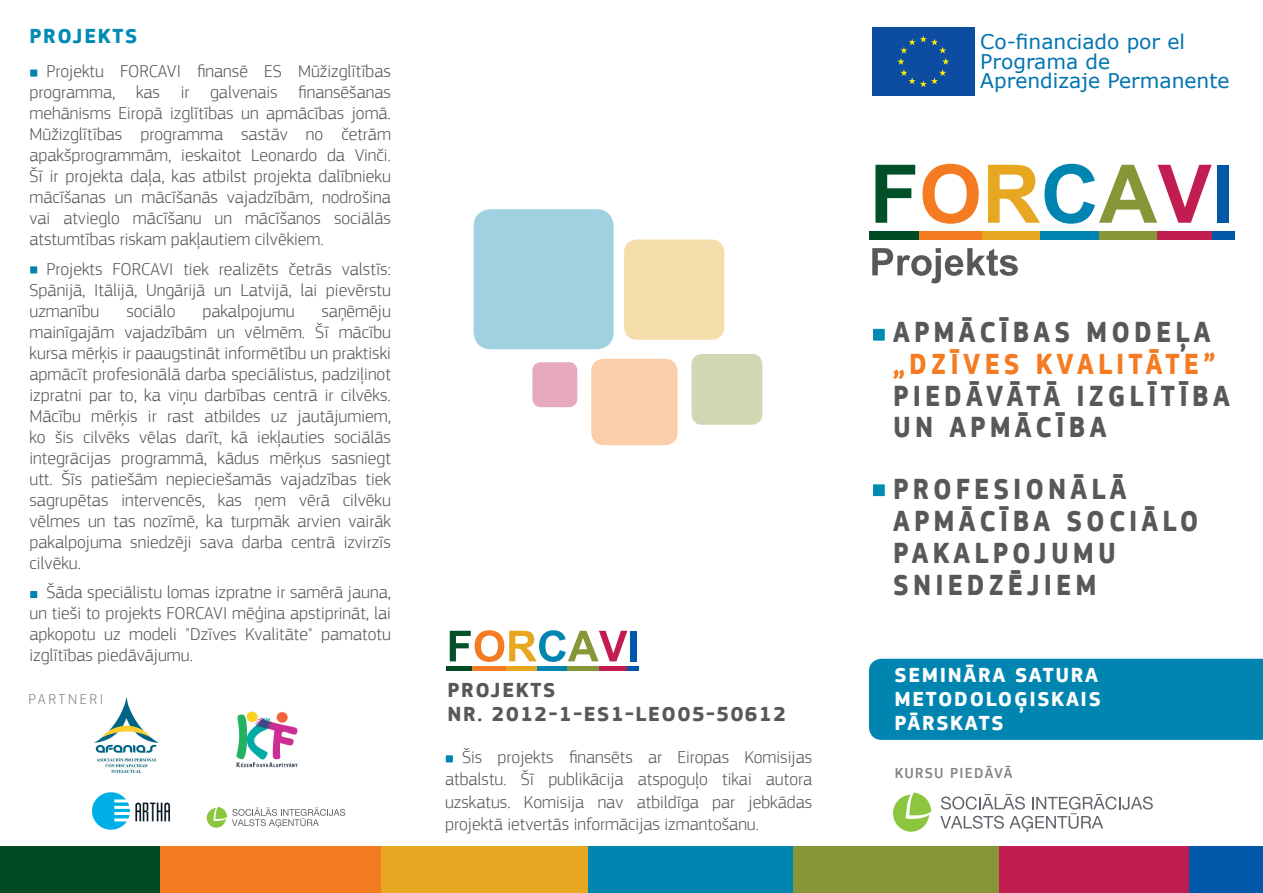
<style>
.page{position:relative;width:1263px;height:893px;background:#fff}
.page>*{position:absolute;margin:0;border:0;box-sizing:border-box;transform-origin:0 0}
.t1{font:700 30px/31.8px "PF Square Sans Pro";letter-spacing:.15em;color:#57585a;scale:.9 1}
.t2{font:700 30px "PF Square Sans Pro";letter-spacing:.15em;color:#f47b21;scale:.9 1}
.t3{font:700 21px/24px "PF Square Sans Pro";letter-spacing:.08em;color:#fff}
.t4{font:700 21px/24px "PF Square Sans Pro";letter-spacing:.08em;color:#57585a}
.t5{font:700 21px "PF Square Sans Pro";color:#008bb5}
.t6{font:20.25px/19.5px "Verdana";color:#0074b1}
.t7{font:300 18px/21px "PF Square Sans Pro";color:#57585a;text-align:justify}
.t8{font:500 15px "PF Square Sans Pro";letter-spacing:.08em;color:#808285}
.t9{font:300 15px "PF Square Sans Pro";color:#808285}
</style>
<div class="page">
<div style="left:869px;top:659px;width:394px;height:81px;background:#0085b0"></div>
<div style="left:872px;top:27px;width:102px;height:69px;background:#0d4da1"></div>
<svg style="left:897px;top:36px;width:52px;height:51px"></svg>
<img style="left:94px;top:697px;width:65px;height:76px">
<img style="left:92px;top:792px;width:79px;height:38px">
<img style="left:236px;top:711px;width:62px;height:57px">
<svg style="left:206px;top:806px;width:139px;height:22px"></svg>
<svg style="left:893px;top:792px;width:39px;height:40px"></svg>
<svg style="left:940px;top:794px;width:213px;height:38px"></svg>
<svg style="left:875px;top:165px;width:40px;height:58px"></svg>
<svg style="left:922px;top:164px;width:57px;height:60px"></svg>
<svg style="left:988px;top:164px;width:223px;height:60px"></svg>
<div style="left:1217px;top:165px;width:12px;height:58px;background:#0157a8"></div>
<div style="left:869px;top:231px;width:50px;height:9px;background:#004a24"></div>
<div style="left:919px;top:231px;width:63px;height:9px;background:#f47b21"></div>
<div style="left:982px;top:231px;width:59px;height:9px;background:#e7a721"></div>
<div style="left:1041px;top:231px;width:58px;height:9px;background:#0085b0"></div>
<div style="left:1099px;top:231px;width:59px;height:9px;background:#879637"></div>
<div style="left:1158px;top:231px;width:54px;height:9px;background:#c11d51"></div>
<div style="left:1212px;top:231px;width:22px;height:9px;background:#0157a8"></div>
<svg style="left:872px;top:248px;width:146px;height:35px"></svg>
<svg style="left:450px;top:630px;width:177px;height:32px"></svg>
<div style="left:630px;top:631px;width:7px;height:30px;background:#0157a8"></div>
<hr style="left:447px;top:666px;width:26px;height:4px;background:#004a24">
<hr style="left:473px;top:666px;width:33px;height:4px;background:#f47b21">
<hr style="left:506px;top:666px;width:31px;height:4px;background:#e7a721">
<hr style="left:537px;top:666px;width:31px;height:4px;background:#0085b0">
<hr style="left:568px;top:666px;width:31px;height:4px;background:#879637">
<hr style="left:599px;top:666px;width:28px;height:4px;background:#c11d51">
<hr style="left:627px;top:666px;width:12px;height:4px;background:#0157a8">
<div style="left:0;top:846px;width:160px;height:47px;background:#004a24"></div>
<div style="left:160px;top:846px;width:222px;height:47px;background:#f47b21"></div>
<div style="left:382px;top:846px;width:206px;height:47px;background:#e7a721"></div>
<div style="left:588px;top:846px;width:205px;height:47px;background:#0085b0"></div>
<div style="left:793px;top:846px;width:206px;height:47px;background:#879637"></div>
<div style="left:999px;top:846px;width:191px;height:47px;background:#c11d51"></div>
<div style="left:1189px;top:846px;width:74px;height:47px;background:#0157a8"></div>
<div style="left:873px;top:329px;width:12px;height:12px;background:#008bb5"></div>
<div style="left:873px;top:484px;width:12px;height:12px;background:#008bb5"></div>
<div style="left:30px;top:70px;width:7px;height:7px;background:#0085b0"></div>
<div style="left:30px;top:266px;width:7px;height:7px;background:#0085b0"></div>
<div style="left:30px;top:591px;width:7px;height:7px;background:#0085b0"></div>
<div style="left:446px;top:755px;width:7px;height:7px;background:#0085b0"></div>
<div style="left:474px;top:209px;width:140px;height:140px;background:#9fd1e1;border-radius:17px"></div>
<div style="left:691px;top:354px;width:71px;height:71px;background:#d1d7b3;border-radius:11px"></div>
<div style="left:532px;top:362px;width:45px;height:45px;background:#e7a9bd;border-radius:9px"></div>
<div style="left:624px;top:239px;width:100px;height:101px;background:#f5ddab;border-radius:13px"></div>
<div style="left:591px;top:359px;width:87px;height:86px;background:#facdab;border-radius:13px"></div>
<p class="t5" style="left:30px;top:24px;width:15px">PROJEKTS</p>
<p class="t7" style="left:30px;top:60px;width:363px;text-indent:17px">Projektu FORCAVI finansē ES Mūžizglītības programma, kas ir galvenais finansēšanas mehānisms Eiropā izglītības un apmācības jomā.<br>Mūžizglītības programma sastāv no četrām apakšprogrammām, ieskaitot Leonardo da Vinči.<br>Šī ir projekta daļa, kas atbilst projekta dalībnieku mācīšanas un mācīšanās vajadzībām, nodrošina vai atvieglo mācīšanu un mācīšanos sociālās atstumtības riskam pakļautiem cilvēkiem.</p>
<p class="t7" style="left:30px;top:258px;width:363px;text-indent:17px">Projekts FORCAVI tiek realizēts četrās valstīs:<br>Spānijā, Itālijā, Ungārijā un Latvijā, lai pievērstu uzmanību</p>
<p class="t7" style="left:126px;top:300px;width:51px">sociālo</p>
<p class="t7" style="left:202px;top:300px;width:94px">pakalpojumu</p>
<p class="t7" style="left:30px;top:300px;width:363px;text-indent:292px">saņēmēju mainīgajām vajadzībām un vēlmēm. Šī mācību kursa mērķis ir paaugstināt informētību un praktiski apmācīt profesionālā darba speciālistus, padziļinot izpratni par to, ka viņu darbības centrā ir cilvēks.<br>Mācību mērķis ir rast atbildes uz jautājumiem, ko šis cilvēks vēlas darīt, kā iekļauties sociālās integrācijas programmā, kādus mērķus sasniegt utt. Šīs patiešām nepieciešamās vajadzības tiek sagrupētas intervencēs, kas ņem vērā cilvēku vēlmes un tas nozīmē, ka turpmāk arvien vairāk pakalpojuma sniedzēji sava darba centrā izvirzīs cilvēku.</p>
<p class="t7" style="left:30px;top:582px;width:363px;text-indent:17px">Šāda speciālistu lomas izpratne ir samērā jauna, un tieši to projekts FORCAVI mēģina apstiprināt, lai apkopotu uz modeli "Dzīves Kvalitāte" pamatotu izglītības piedāvājumu.</p>
<p class="t9" style="left:28px;top:690px;width:60px">Par tneri</p>
<p class="t4" style="left:448px;top:679px;width:202px">PROJEKTS<br>NR. 2012-1-ES 1-LEO</p>
<p class="t4" style="left:678px;top:703px;width:110px">05-50612</p>
<p class="t7" style="left:445px;top:745px;width:369px;line-height:22.5px;text-indent:17px">Šis projekts finansēts ar Eiropas Komisijas atbalstu. Šī publikācija atspoguļo tikai autora uzskatus. Komisija nav atbildīga par jebkādas projektā ietvertās informācijas izmantošanu.</p>
<p class="t6" style="left:980px;top:33px;width:251px">Co-financiado por el<br>Programa de<br>Aprendizaje Permanente</p>
<h1 class="t1" style="left:893px;top:317px;width:354px">APMĀCĪBAS MODEĻA</h1>
<h1 class="t2" style="left:893px;top:346px;width:360px">„DZĪVES KVALITĀTE”</h1>
<h1 class="t1" style="left:893px;top:381px;width:375px">PIEDĀVĀTĀ IZGLĪTĪBA<br>UN APMĀCĪBA</h1>
<h1 class="t1" style="left:893px;top:474px;width:341px">PROFESIONĀLĀ<br>APMĀCĪBA SOCIĀLO<br>PAKALPOJUMU<br>SNIEDZĒJIEM</h1>
<p class="t3" style="left:894px;top:663px;width:208px">SEMINĀRA SATURA<br>METODOLOĢISKAIS<br>PĀRSKATS</p>
<p class="t8" style="left:895px;top:764px;width:119px">KURSU PIEDĀVĀ</p>
</div>
